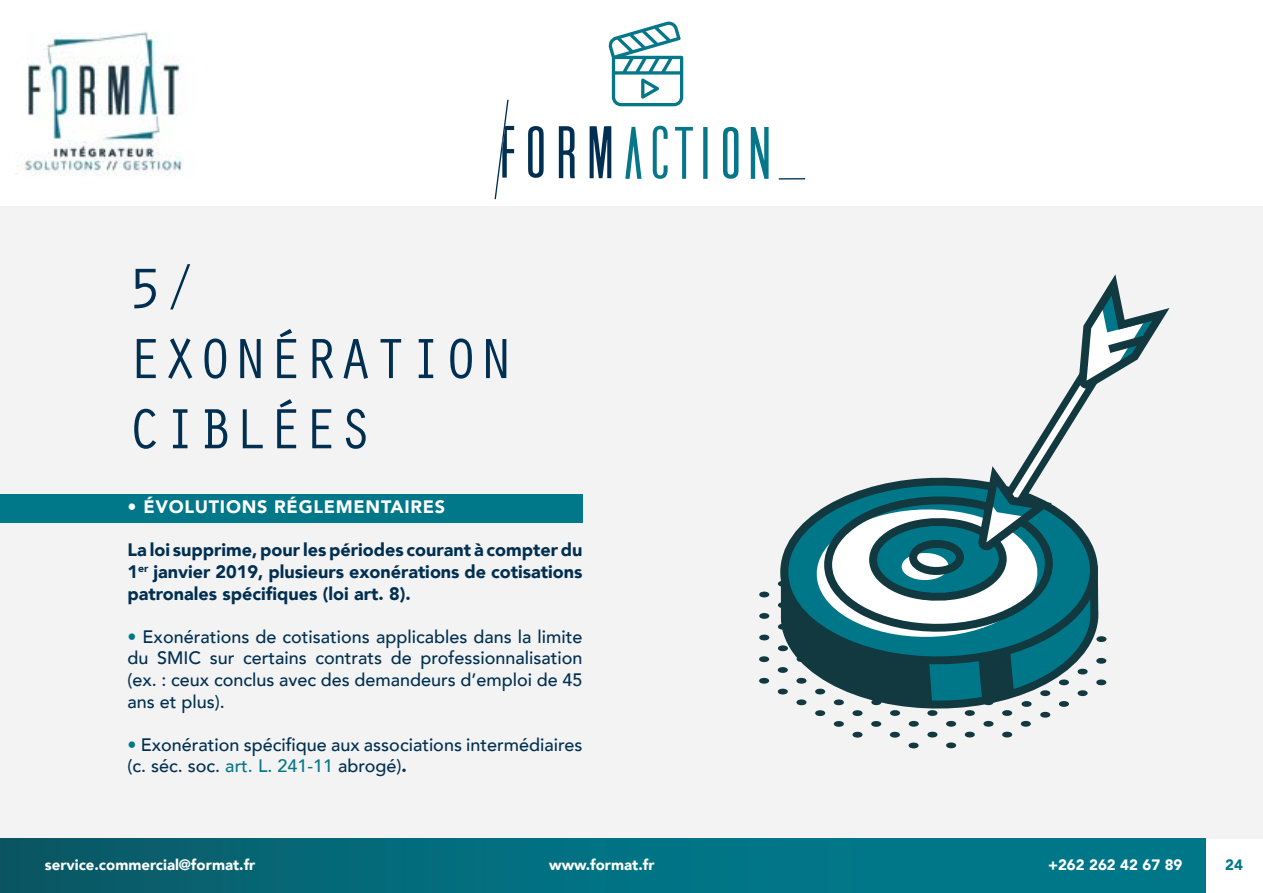
<style>
.page{position:relative;width:1263px;height:893px;background:#fff}
.page>*{position:absolute;margin:0;border:0;box-sizing:border-box;transform-origin:0 0}
.t1{font:58.5px/70.2px "Orator Std";color:#002f51}
.t2{font:500 18px/21.6px "Avenir";color:#002f51;text-align:justify}
.t3{font:900 18px/21.6px "Avenir";color:#002f51;text-align:justify}
.t4{font:900 18px "Avenir";letter-spacing:.04em;color:#fff}
.t5{font:900 15px "Avenir";color:#fff}
.t6{font:900 15px "Avenir";color:#00788a}
.s1{color:#00788a}
.s2{color:#067689}
.s3{font-weight:900}
</style>
<div class="page">
<div style="left:0;top:207px;width:1263px;height:632px;background:#f3f3f3"></div>
<img style="left:15px;top:32px;width:167px;height:144px">
<svg style="left:590px;top:126px;width:21px;height:52px"></svg>
<svg style="left:559px;top:126px;width:16px;height:52px"></svg>
<hr style="left:779px;top:178px;width:26px;height:2px;background:#002f51">
<svg style="left:494px;top:100px;width:20px;height:99px"></svg>
<svg style="left:528px;top:126px;width:16px;height:52px"></svg>
<svg style="left:703px;top:127px;width:4px;height:52px"></svg>
<svg style="left:751px;top:127px;width:18px;height:52px"></svg>
<svg style="left:625px;top:127px;width:16px;height:52px"></svg>
<svg style="left:723px;top:127px;width:15px;height:52px"></svg>
<svg style="left:653px;top:126px;width:15px;height:53px"></svg>
<svg style="left:675px;top:127px;width:18px;height:52px"></svg>
<svg style="left:608px;top:22px;width:75px;height:84px"></svg>
<svg style="left:1100px;top:679px;width:7px;height:7px"></svg>
<svg style="left:852px;top:731px;width:11px;height:7px"></svg>
<svg style="left:833px;top:721px;width:11px;height:6px"></svg>
<svg style="left:759px;top:678px;width:11px;height:6px"></svg>
<svg style="left:908px;top:742px;width:11px;height:7px"></svg>
<svg style="left:889px;top:731px;width:11px;height:7px"></svg>
<svg style="left:871px;top:721px;width:11px;height:6px"></svg>
<svg style="left:759px;top:656px;width:10px;height:6px"></svg>
<svg style="left:946px;top:742px;width:11px;height:7px"></svg>
<svg style="left:927px;top:731px;width:11px;height:7px"></svg>
<svg style="left:908px;top:721px;width:11px;height:6px"></svg>
<svg style="left:759px;top:634px;width:10px;height:7px"></svg>
<svg style="left:964px;top:731px;width:11px;height:7px"></svg>
<svg style="left:946px;top:721px;width:11px;height:6px"></svg>
<svg style="left:759px;top:613px;width:10px;height:6px"></svg>
<svg style="left:1002px;top:731px;width:11px;height:7px"></svg>
<svg style="left:983px;top:721px;width:11px;height:6px"></svg>
<svg style="left:1020px;top:721px;width:11px;height:6px"></svg>
<svg style="left:759px;top:591px;width:10px;height:7px"></svg>
<svg style="left:780px;top:674px;width:320px;height:44px"></svg>
<svg style="left:780px;top:521px;width:318px;height:153px;background:#27646f"></svg>
<svg style="left:806px;top:274px;width:363px;height:369px"></svg>
<div style="left:0;top:494px;width:583px;height:29px;background:#00788a"></div>
<div style="left:0;top:839px;width:1205px;height:54px;background:linear-gradient(to right,#095d6b,#007f92)"></div>
<h1 class="t1" style="left:128px;top:251px;width:388px">5/<br>EXONÉRATION<br>CIBLÉES</h1>
<p class="t4" style="left:128px;top:491px;width:319px">• ÉVOLUTIONS RÉGLEMENTAIRES</p>
<p class="t3" style="left:128px;top:539px;width:456px">La loi supprime, pour les périodes courant à compter du 1<sup>er</sup> janvier 2019, plusieurs exonérations de cotisations patronales spécifiques (loi art. 8).</p>
<p class="t2" style="left:128px;top:625px;width:457px"><span class="s1">•</span> Exonérations de cotisations applicables dans la limite du SMIC sur certains contrats de professionnalisation (ex. : ceux conclus avec des demandeurs d’emploi de 45 ans et plus).</p>
<p class="t2" style="left:128px;top:733px;width:456px"><span class="s1">•</span> Exonération spécifique aux associations intermédiaires (c. séc. soc. <span class="s2">art. L. 241-11</span> abrogé)<span class="s3">.</span></p>
<p class="t5" style="left:45px;top:852px;width:212px">service.commercial@format.fr</p>
<p class="t5" style="left:549px;top:852px;width:107px">www.format.fr</p>
<p class="t5" style="left:1048px;top:852px;width:136px">+262 262 42 67 89</p>
<p class="t6" style="left:1225px;top:852px;width:19px">24</p>
</div>
